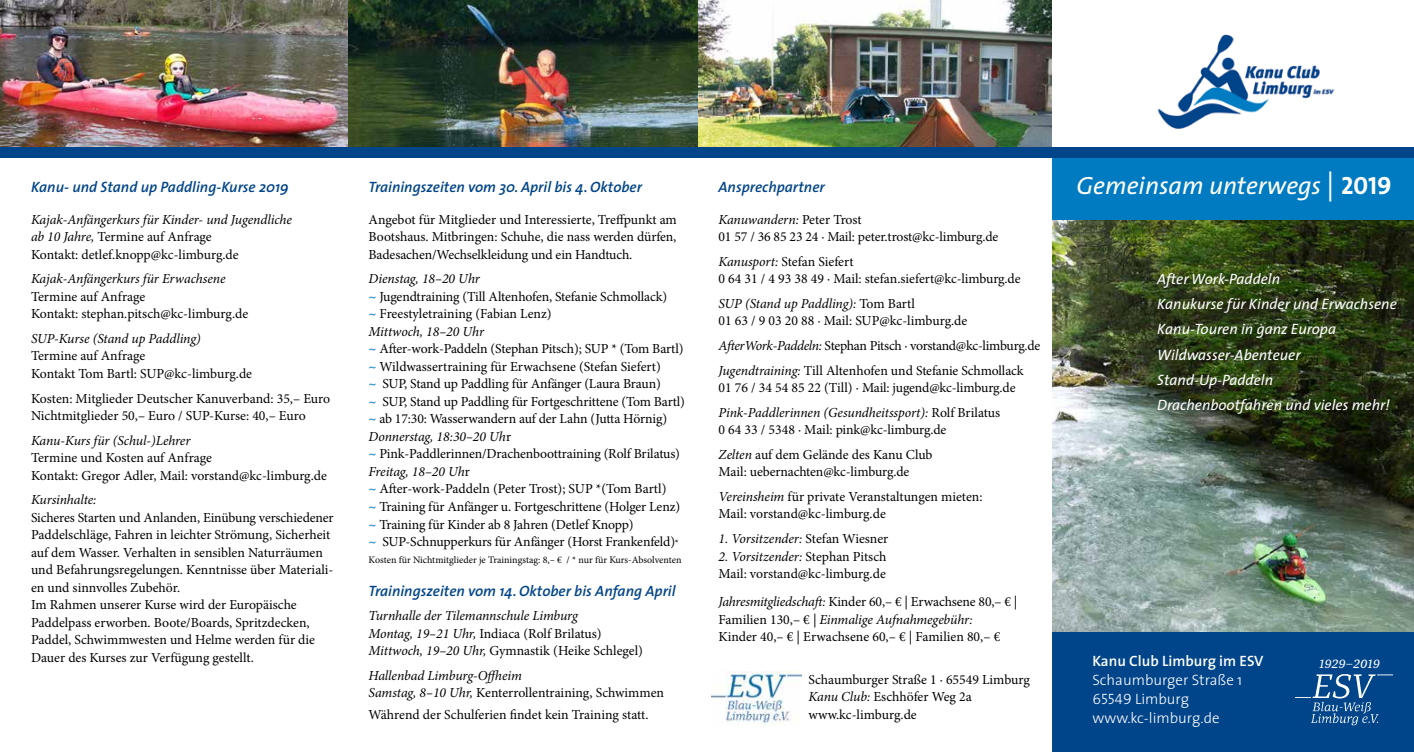
<style>
.page{position:relative;width:1414px;height:752px;background:#fff}
.page>*{position:absolute;margin:0;border:0;box-sizing:border-box;transform-origin:0 0}
.t1{font:italic 25px "The Sans";color:#fff}
.t2{font:italic 15px/25.1px "The Sans";color:#fff}
.t3{font:italic 600 15px "The Sans";color:#004489}
.t4{font:300 15px/18.8px "The Sans";color:#fff}
.t5{font:600 15px "The Sans";color:#fff}
.t6{font:13.75px/17.5px "Minion Pro";letter-spacing:-.01em;color:#000}
.t7{font:italic 13.75px/17.5px "Minion Pro";letter-spacing:-.01em;color:#000}
.t8{font:italic 11.88px "Quercus 10";color:#fff}
.t9{font:10px "Minion Pro";color:#000}
.s1{font-style:normal}
.s2{font-style:italic}
.s3{font-weight:700;color:#007bc2}
.s4{font-size:10px}
.s5{font-family:"Minion Pro";font-style:normal;font-size:30px}
.s6{font-family:"The Sans Bold Caps";font-style:normal}
.s7{font-family:"The Sans Light Caps";font-weight:400}
</style>
<div class="page">
<img style="left:711px;top:671px;width:90px;height:53px">
<img style="left:347px;top:0;width:351px;height:147px">
<img style="left:698px;top:0;width:354px;height:147px">
<img style="left:0;top:0;width:347px;height:147px">
<img style="left:1052px;top:220px;width:362px;height:412px">
<div style="left:1052px;top:151px;width:362px;height:69px;background:#007bc2"></div>
<img style="left:1157px;top:34px;width:178px;height:95px">
<div style="left:0;top:147px;width:1414px;height:11px;background:#004489"></div>
<div style="left:1052px;top:632px;width:362px;height:119px;background:#004489"></div>
<img style="left:1295px;top:674px;width:97px;height:52px">
<p class="t3" style="left:31px;top:174px;width:259px">Kanu- und Stand up Paddling-Kurse 2019</p>
<p class="t7" style="left:31px;top:210px;width:262px">Kajak-Anfängerkurs für Kinder- und Jugendliche ab 10 Jahre, <span class="s1">Termine auf Anfrage<br>Kontakt: detlef.knopp@kc-limburg.de</span></p>
<p class="t7" style="left:31px;top:270px;width:196px">Kajak-Anfängerkurs für Erwachsene</p>
<p class="t6" style="left:31px;top:287px;width:219px">Termine auf Anfrage<br>Kontakt: stephan.pitsch@kc-limburg.de</p>
<p class="t7" style="left:31px;top:329px;width:171px">SUP-Kurse (Stand up Paddling)</p>
<p class="t6" style="left:31px;top:347px;width:223px">Termine auf Anfrage<br>Kontakt Tom Bartl: SUP@kc-limburg.de</p>
<p class="t6" style="left:31px;top:389px;width:301px">Kosten: Mitglieder Deutscher Kanuverband: 35,– Euro<br>Nichtmitglieder 50,– Euro / SUP-Kurse: 40,– Euro</p>
<p class="t7" style="left:31px;top:431px;width:161px">Kanu-Kurs für (Schul-)Lehrer</p>
<p class="t6" style="left:31px;top:449px;width:297px">Termine und Kosten auf Anfrage<br>Kontakt: Gregor Adler, Mail: vorstand@kc-limburg.de</p>
<p class="t7" style="left:31px;top:491px;width:67px">Kursinhalte:</p>
<p class="t6" style="left:31px;top:508px;width:304px">Sicheres Starten und Anlanden, Einübung verschiedener Paddelschläge, Fahren in leichter Strömung, Sicherheit auf dem Wasser. Verhalten in sensiblen Naturräumen und Befahrungsregelungen. Kenntnisse über Materiali&shy;en und sinnvolles Zubehör.<br>Im Rahmen unserer Kurse wird der Europäische Paddelpass erworben. Boote/Boards, Spritzdecken, Paddel, Schwimmwesten und Helme werden für die Dauer des Kurses zur Verfügung gestellt.</p>
<p class="t3" style="left:369px;top:174px;width:275px">Trainingszeiten vom 30. April bis 4. Oktober</p>
<p class="t6" style="left:369px;top:210px;width:310px;text-align:justify">Angebot für Mitglieder und Interessierte, Treffpunkt am Bootshaus. Mitbringen: Schuhe, die nass werden dürfen, Badesachen/Wechselkleidung und ein Handtuch.</p>
<p class="t6" style="left:369px;top:270px;width:318px"><span class="s2">Dienstag, 18–20 Uhr<br></span><span class="s3">~</span> Jugendtraining (Till Altenhofen, Stefanie Schmollack)<br><span class="s3">~</span> Freestyletraining (Fabian Lenz)<br><span class="s2">Mittwoch, 18–20 Uhr<br></span><span class="s3">~</span> After-work-Paddeln (Stephan Pitsch); SUP * (Tom Bartl) <span class="s3">~</span> Wildwassertraining für Erwachsene (Stefan Siefert)<br><span class="s3">~</span> SUP, Stand up Paddling für Anfänger (Laura Braun)<br><span class="s3">~</span> SUP, Stand up Paddling für Fortgeschrittene (Tom Bartl) <span class="s3">~</span> ab 17:30: Wasserwandern auf der Lahn (Jutta Hörnig)<br><span class="s2">Donnerstag, 18:30–20 Uh</span>r<br><span class="s3">~</span> Pink-Paddlerinnen/Drachenboottraining (Rolf Brilatus)<br><span class="s2">Freitag, 18–20 Uh</span>r<br><span class="s3">~</span> After-work-Paddeln (Peter Trost); SUP *(Tom Bartl)<br><span class="s3">~</span> Training für Anfänger u. Fortgeschrittene (Holger Lenz) <span class="s3">~</span> Training für Kinder ab 8 Jahren (Detlef Knopp)<br><span class="s3">~</span> SUP-Schnupperkurs für Anfänger (Horst Frankenfeld)<span class="s4">*</span></p>
<p class="t9" style="left:368px;top:553px;width:314px">Kosten für Nichtmitglieder je Trainingstag: 8,– € / * nur für Kurs-Absolventen</p>
<p class="t3" style="left:369px;top:577px;width:309px">Trainingszeiten vom 14. Oktober bis Anfang April</p>
<p class="t7" style="left:369px;top:606px;width:276px">Turnhalle der Tilemannschule Limburg<br>Montag, 19–21 Uhr, <span class="s1">Indiaca (Rolf Brilatus)<br></span>Mittwoch, 19–20 Uhr, <span class="s1">Gymnastik (Heike Schlegel)</span></p>
<p class="t7" style="left:369px;top:666px;width:297px">Hallenbad Limburg-Offheim<br>Samstag, 8–10 Uhr, <span class="s1">Kenterrollentraining, Schwimmen</span></p>
<p class="t6" style="left:369px;top:705px;width:281px">Während der Schulferien findet kein Training statt.</p>
<p class="t3" style="left:718px;top:174px;width:108px">Ansprechpartner</p>
<p class="t6" style="left:718px;top:210px;width:281px"><span class="s2">Kanuwandern:</span> Peter Trost<br>01 57 / 36 85 23 24 · Mail: peter.trost@kc-limburg.de</p>
<p class="t6" style="left:718px;top:252px;width:303px"><span class="s2">Kanusport:</span> Stefan Siefert<br>0 64 31 / 4 93 38 49 · Mail: stefan.siefert@kc-limburg.de</p>
<p class="t6" style="left:718px;top:294px;width:250px"><span class="s2">SUP (Stand up Paddling):</span> Tom Bartl<br>01 63 / 9 03 20 88 <span class="s2">·</span> Mail: SUP@kc-limburg.de</p>
<p class="t6" style="left:718px;top:333px;width:323px;line-height:24.6px"><span class="s2">AfterWork-Paddeln:</span> Stephan Pitsch · vorstand@kc-limburg.de<br><span class="s2">Jugendtraining:</span> Till Altenhofen und Stefanie Schmollack</p>
<p class="t6" style="left:718px;top:375px;width:298px;line-height:24.6px">01 76 / 34 54 85 22 (Till) · Mail: jugend@kc-limburg.de<br><span class="s2">Pink-Paddlerinnen (Gesundheitssport):</span> Rolf Brilatus</p>
<p class="t6" style="left:718px;top:417px;width:229px;line-height:24.6px">0 64 33 / 5348 · Mail: pink@kc-limburg.de<br><span class="s2">Zelten</span> auf dem Gelände des Kanu Club</p>
<p class="t6" style="left:718px;top:459px;width:266px;line-height:24.6px">Mail: uebernachten@kc-limburg.de<br><span class="s2">Vereinsheim</span> für private Veranstaltungen mieten:</p>
<p class="t6" style="left:718px;top:505px;width:169px">Mail: vorstand@kc-limburg.de</p>
<p class="t7" style="left:718px;top:529px;width:171px">1. Vorsitzender: <span class="s1">Stefan Wiesner</span></p>
<p class="t6" style="left:718px;top:547px;width:169px"><span class="s2">2. Vorsitzender:</span> Stephan Pitsch<br>Mail: vorstand@kc-limburg.de</p>
<p class="t6" style="left:718px;top:593px;width:301px"><span class="s2">Jahresmitgliedschaft:</span> Kinder 60,– € | Erwachsene 80,– € |<br>Familien 130,– € | <span class="s2">Einmalige Aufnahmegebühr:<br></span>Kinder 40,– € | Erwachsene 60,– € | Familien 80,– €</p>
<p class="t6" style="left:808px;top:670px;width:223px">Schaumburger Straße 1 · 65549 Limburg<br><span class="s2">Kanu Club:</span> Eschhöfer Weg 2a www.kc-limburg.de</p>
<h1 class="t1" style="left:1076px;top:164px;width:317px">Gemeinsam unterwegs <span class="s5">|</span> <span class="s6">2019</span></h1>
<p class="t2" style="left:1157px;top:266px;width:241px">After Work-Paddeln<br>Kanukurse für Kinder und Erwachsene<br>Kanu-Touren in ganz Europa<br>Wildwasser-Abenteuer<br>Stand-Up-Paddeln<br>Drachenbootfahren und vieles mehr!</p>
<p class="t5" style="left:1092px;top:648px;width:173px">Kanu Club Limburg im ESV</p>
<p class="t4" style="left:1092px;top:669px;width:151px">Schaumburger Straße 1<br><span class="s7">65549</span> Limburg www.kc-limburg.de</p>
<p class="t8" style="left:1319px;top:655px;width:62px">1929–2019</p>
</div>
